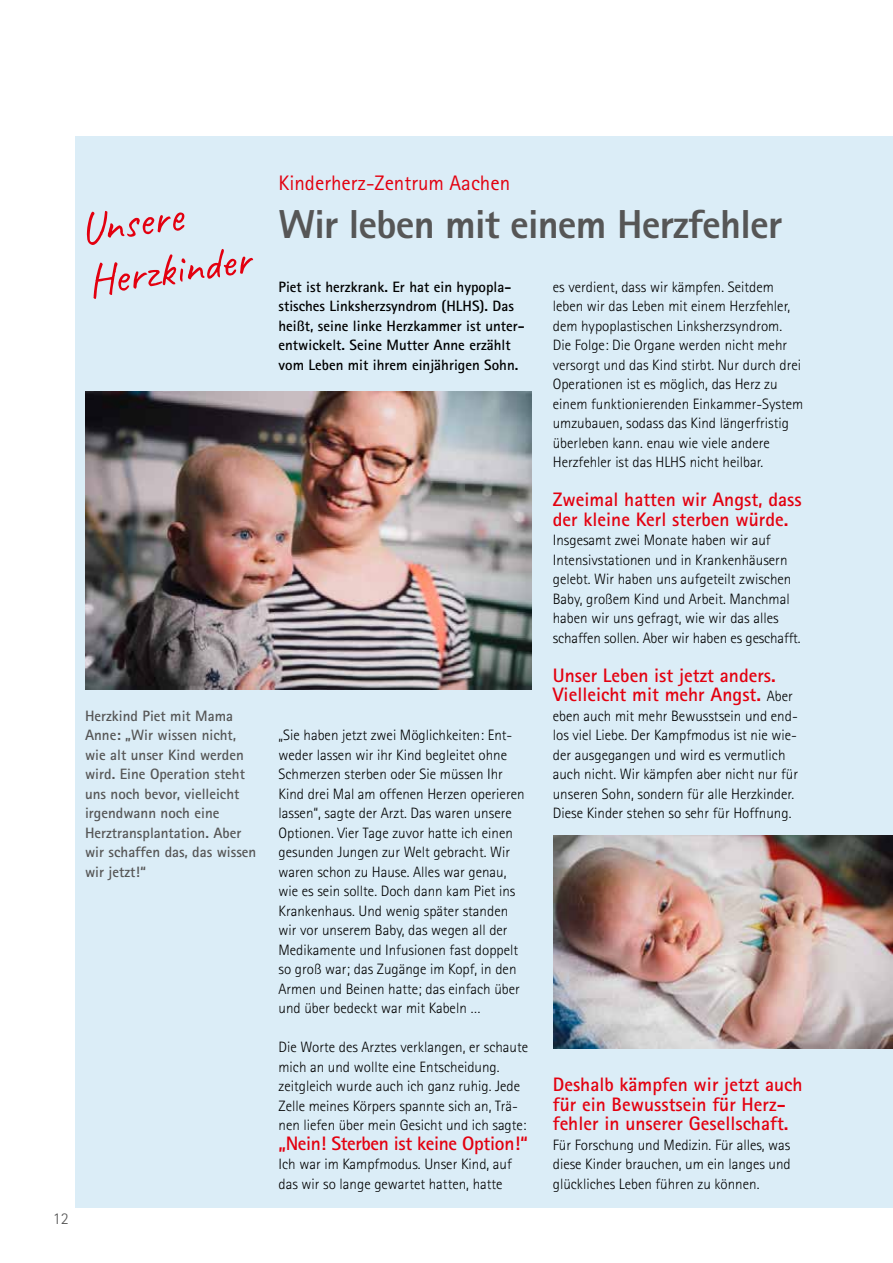
<style>
.page{position:relative;width:893px;height:1263px;background:#fff}
.page>*{position:absolute;margin:0;border:0;box-sizing:border-box;transform-origin:0 0}
.t1{font:45px/52.5px "Caveat";color:#e3000f}
.t2{font:800 40.5px "Rotis Sans Serif Std";letter-spacing:-.02em;color:#565656}
.t3{font:21px "Rotis Sans Serif Std";color:#e3000f}
.t4{font:700 19.5px/19.5px "Rotis Sans Serif Std";color:#e3000f}
.t5{font:700 19.5px "Rotis Sans Serif Std";letter-spacing:-.02em;color:#e3000f}
.t6{font:300 16.5px "Rotis Sans Serif Std";color:#565656}
.t7{font:300 15px/19.5px "Rotis Sans Serif Std";color:#000}
.t8{font:700 15px/19.5px "Rotis Sans Serif Std";color:#565656}
.t9{font:700 15px/19.5px "Rotis Sans Serif Std";color:#000}
.s1{font-weight:300;font-size:15px;color:#000}
</style>
<div class="page">
<div style="left:75px;top:136px;width:818px;height:1072px;background:#dbedf7"></div>
<img style="left:85px;top:391px;width:446px;height:298px">
<img style="left:554px;top:836px;width:339px;height:212px">
<h1 class="t1" style="left:77px;top:203px;width:165px;rotate:-8deg">Unsere<br>Herzkinder</h1>
<p class="t8" style="left:85px;top:706px;width:173px">Herzkind Piet mit Mama<br>Anne: „Wir wissen nicht, wie alt unser Kind werden wird. Eine Operation steht uns noch bevor, vielleicht irgendwann noch eine<br>Herztransplantation. Aber wir schaffen das, das wissen wir jetzt!“</p>
<p class="t6" style="left:53px;top:1209px;width:17px">12</p>
<h3 class="t3" style="left:279px;top:171px;width:233px">Kinderherz-Zentrum Aachen</h3>
<h2 class="t2" style="left:279px;top:199px;width:505px">Wir leben mit einem Herzfehler</h2>
<p class="t9" style="left:279px;top:277px;width:248px">Piet ist herzkrank. Er hat ein hypopla&shy;stisches Linksherzsyndrom (HLHS). Das heißt, seine linke Herzkammer ist unter&shy;entwickelt. Seine Mutter Anne erzählt vom Leben mit ihrem einjährigen Sohn.</p>
<p class="t7" style="left:279px;top:725px;width:248px">„Sie haben jetzt zwei Möglichkeiten: Ent&shy;weder lassen wir ihr Kind begleitet ohne Schmerzen sterben oder Sie müssen Ihr Kind drei Mal am offenen Herzen operieren lassen“, sagte der Arzt. Das waren unsere Optionen. Vier Tage zuvor hatte ich einen gesunden Jungen zur Welt gebracht. Wir waren schon zu Hause. Alles war genau, wie es sein sollte. Doch dann kam Piet ins Krankenhaus. Und wenig später standen wir vor unserem Baby, das wegen all der Medikamente und Infusionen fast doppelt so groß war; das Zugänge im Kopf, in den Armen und Beinen hatte; das einfach über und über bedeckt war mit Kabeln …</p>
<p class="t7" style="left:279px;top:1037px;width:251px">Die Worte des Arztes verklangen, er schaute mich an und wollte eine Entscheidung. zeitgleich wurde auch ich ganz ruhig. Jede Zelle meines Körpers spannte sich an, Trä&shy;nen liefen über mein Gesicht und ich sagte:</p>
<h3 class="t5" style="left:279px;top:1131px;width:251px">„Nein! Sterben ist keine Option!“</h3>
<p class="t7" style="left:278px;top:1154px;width:235px">Ich war im Kampfmodus. Unser Kind, auf das wir so lange gewartet hatten, hatte</p>
<p class="t7" style="left:553px;top:277px;width:252px">es verdient, dass wir kämpfen. Seitdem leben wir das Leben mit einem Herzfehler, dem hypoplastischen Linksherzsyndrom.<br>Die Folge: Die Organe werden nicht mehr versorgt und das Kind stirbt. Nur durch drei Operationen ist es möglich, das Herz zu einem funktionierenden Einkammer-System umzubauen, sodass das Kind längerfristig überleben kann. enau wie viele andere Herzfehler ist das HLHS nicht heilbar.</p>
<h3 class="t4" style="left:553px;top:489px;width:250px">Zweimal hatten wir Angst, dass der kleine Kerl sterben würde.</h3>
<p class="t7" style="left:553px;top:530px;width:249px">Insgesamt zwei Monate haben wir auf Intensivstationen und in Krankenhäusern gelebt. Wir haben uns aufgeteilt zwischen Baby, großem Kind und Arbeit. Manchmal haben wir uns gefragt, wie wir das alles schaffen sollen. Aber wir haben es geschafft.</p>
<h3 class="t4" style="left:553px;top:665px;width:242px">Unser Leben ist jetzt anders.<br>Vielleicht mit mehr Angst. <span class="s1">Aber</span></h3>
<p class="t7" style="left:553px;top:706px;width:247px">eben auch mit mehr Bewusstsein und end&shy;los viel Liebe. Der Kampfmodus ist nie wie&shy;der ausgegangen und wird es vermutlich auch nicht. Wir kämpfen aber nicht nur für unseren Sohn, sondern für alle Herzkinder.<br>Diese Kinder stehen so sehr für Hoffnung.</p>
<h3 class="t4" style="left:553px;top:1074px;width:251px">Deshalb kämpfen wir jetzt auch für ein Bewusstsein für Herz&shy;fehler in unserer Gesellschaft.</h3>
<p class="t7" style="left:553px;top:1135px;width:240px;text-align:justify">Für Forschung und Medizin. Für alles, was diese Kinder brauchen, um ein langes und glückliches Leben führen zu können.</p>
</div>
